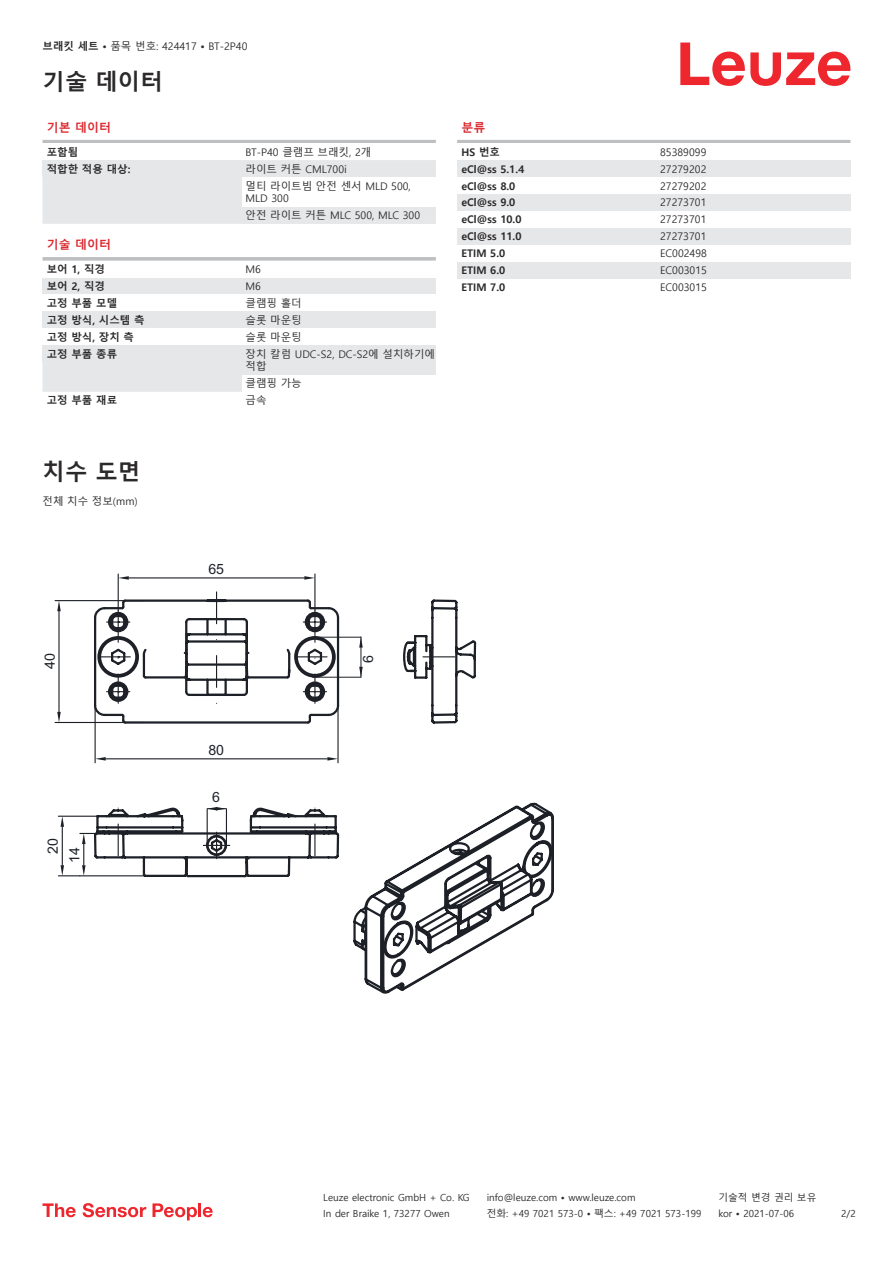
<style>
.page{position:relative;width:893px;height:1263px;background:#fff}
.page>*{position:absolute;margin:0;border:0;box-sizing:border-box;transform-origin:0 0}
.t1{font:700 22.5px "Malgun Gothic";color:#2b292a}
.t2{font:14.1px/21.6px "Arial";color:#1d2127}
.t3{font:700 12px "Malgun Gothic";color:#db2a30}
.t4{font:10.5px/17px "Malgun Gothic";color:#2b292a}
.t5{font:700 10.5px "Malgun Gothic";color:#2b292a}
.t6{font:9.75px "Malgun Gothic";color:#2b292a}
.s1{font-weight:700}
</style>
<div class="page">
<svg style="left:680px;top:43px;width:170px;height:43px"></svg>
<svg style="left:43px;top:177px;width:199px;height:215px;fill:#e6e7e9"></svg>
<hr style="left:43px;top:140px;width:393px;height:3px;background:#bdbfc1">
<div style="left:43px;top:160px;width:199px;height:17px;background:#e6e7e9"></div>
<div style="left:242px;top:160px;width:194px;height:64px;background:#e6e7e9"></div>
<div style="left:242px;top:177px;width:194px;height:30px;background:#fff"></div>
<div style="left:43px;top:241px;width:393px;height:18px;background:#fff"></div>
<svg style="left:43px;top:257px;width:393px;height:4px;background:#c3c5c7"></svg>
<div style="left:43px;top:261px;width:199px;height:17px;background:#fff"></div>
<div style="left:43px;top:278px;width:199px;height:16px;background:#e6e7e9"></div>
<div style="left:242px;top:278px;width:194px;height:16px;background:#e6e7e9"></div>
<div style="left:43px;top:294px;width:199px;height:17px;background:#fff"></div>
<div style="left:43px;top:311px;width:199px;height:17px;background:#e6e7e9"></div>
<div style="left:242px;top:311px;width:194px;height:17px;background:#e6e7e9"></div>
<div style="left:43px;top:328px;width:199px;height:17px;background:#fff"></div>
<div style="left:43px;top:345px;width:199px;height:17px;background:#e6e7e9"></div>
<div style="left:242px;top:345px;width:194px;height:30px;background:#e6e7e9"></div>
<hr style="left:457px;top:140px;width:393px;height:3px;background:#bdbfc1">
<div style="left:457px;top:160px;width:200px;height:17px;background:#e6e7e9"></div>
<div style="left:657px;top:160px;width:193px;height:17px;background:#e6e7e9"></div>
<div style="left:457px;top:194px;width:200px;height:17px;background:#e6e7e9"></div>
<div style="left:657px;top:194px;width:193px;height:17px;background:#e6e7e9"></div>
<div style="left:457px;top:228px;width:200px;height:17px;background:#e6e7e9"></div>
<div style="left:657px;top:228px;width:193px;height:17px;background:#e6e7e9"></div>
<div style="left:457px;top:262px;width:200px;height:17px;background:#e6e7e9"></div>
<div style="left:657px;top:262px;width:193px;height:17px;background:#e6e7e9"></div>
<svg style="left:43px;top:1203px;width:33px;height:14px"></svg>
<svg style="left:83px;top:1203px;width:63px;height:14px"></svg>
<svg style="left:153px;top:1203px;width:44px;height:17px"></svg>
<hr style="left:198px;top:1203px;width:3px;height:14px;background:#ed272d">
<svg style="left:203px;top:1207px;width:10px;height:10px"></svg>
<svg style="left:340px;top:599px;width:214px;height:395px"></svg>
<svg style="left:93px;top:725px;width:247px;height:153px"></svg>
<svg style="left:93px;top:592px;width:247px;height:133px"></svg>
<svg style="left:203px;top:832px;width:27px;height:27px"></svg>
<hr style="left:118px;top:574px;width:1px;height:36px;background:#1d2127">
<hr style="left:314px;top:574px;width:1px;height:36px;background:#1d2127">
<hr style="left:129px;top:577px;width:175px;height:1px;background:#1d2127">
<svg style="left:118px;top:576px;width:11px;height:4px"></svg>
<svg style="left:304px;top:576px;width:11px;height:4px"></svg>
<hr style="left:95px;top:684px;width:1px;height:79px;background:#1d2127">
<hr style="left:337px;top:685px;width:2px;height:78px;background:#1d2127">
<hr style="left:106px;top:758px;width:221px;height:1px;background:#1d2127">
<svg style="left:95px;top:757px;width:11px;height:4px"></svg>
<svg style="left:327px;top:757px;width:11px;height:4px"></svg>
<hr style="left:55px;top:600px;width:89px;height:1px;background:#1d2127">
<hr style="left:55px;top:722px;width:88px;height:1px;background:#1d2127">
<hr style="left:58px;top:611px;width:2px;height:101px;background:#1d2127">
<svg style="left:57px;top:601px;width:4px;height:10px"></svg>
<svg style="left:57px;top:712px;width:4px;height:10px"></svg>
<hr style="left:58px;top:816px;width:47px;height:1px;background:#1d2127">
<hr style="left:62px;top:827px;width:1px;height:38px;background:#1d2127">
<svg style="left:61px;top:816px;width:3px;height:11px"></svg>
<hr style="left:80px;top:875px;width:76px;height:1px;background:#1d2127">
<svg style="left:58px;top:833px;width:41px;height:43px"></svg>
<hr style="left:312px;top:637px;width:49px;height:1px;background:#1d2127">
<hr style="left:312px;top:677px;width:49px;height:1px;background:#1d2127">
<hr style="left:361px;top:637px;width:1px;height:40px;background:#1d2127">
<svg style="left:359px;top:637px;width:4px;height:10px"></svg>
<svg style="left:359px;top:667px;width:4px;height:10px"></svg>
<hr style="left:207px;top:809px;width:1px;height:37px;background:#1d2127">
<hr style="left:226px;top:809px;width:1px;height:37px;background:#1d2127">
<svg style="left:207px;top:807px;width:19px;height:3px"></svg>
<p class="t4" style="left:43px;top:38px;width:206px"><span class="s1">브래킷 세트 •</span> 품목 번호: 424417 <span class="s1">•</span> BT-2P40</p>
<h1 class="t1" style="left:43px;top:69px;width:122px">기술 데이터</h1>
<p class="t3" style="left:47px;top:121px;width:66px">기본 데이터</p>
<p class="t5" style="left:47px;top:146px;width:33px">포함됨</p>
<p class="t4" style="left:246px;top:144px;width:127px">BT-P40 클램프 브래킷, 2개</p>
<p class="t5" style="left:47px;top:163px;width:85px">적합한 적용 대상:</p>
<p class="t4" style="left:246px;top:161px;width:167px">라이트 커튼 CML700i<br>멀티 라이트빔 안전 센서 MLD 500,</p>
<p class="t4" style="left:246px;top:190px;width:176px">MLD 300<br>안전 라이트 커튼 MLC 500, MLC 300</p>
<p class="t3" style="left:47px;top:238px;width:66px">기술 데이터</p>
<p class="t5" style="left:47px;top:263px;width:60px">보어 1, 직경</p>
<p class="t4" style="left:246px;top:261px;width:17px">M6</p>
<p class="t5" style="left:47px;top:280px;width:60px">보어 2, 직경</p>
<p class="t4" style="left:246px;top:278px;width:17px">M6</p>
<p class="t5" style="left:47px;top:297px;width:72px">고정 부품 모델</p>
<p class="t4" style="left:246px;top:295px;width:58px">클램핑 홀더</p>
<p class="t5" style="left:47px;top:314px;width:99px">고정 방식, 시스템 측</p>
<p class="t4" style="left:246px;top:312px;width:58px">슬롯 마운팅</p>
<p class="t5" style="left:47px;top:331px;width:89px">고정 방식, 장치 측</p>
<p class="t4" style="left:246px;top:328px;width:58px">슬롯 마운팅</p>
<p class="t5" style="left:47px;top:347px;width:72px">고정 부품 종류</p>
<p class="t4" style="left:246px;top:348px;width:191px;line-height:12.6px">장치 칼럼 UDC-S2, DC-S2에 설치하기에 적합</p>
<p class="t4" style="left:246px;top:375px;width:58px">클램핑 가능</p>
<p class="t5" style="left:47px;top:394px;width:72px">고정 부품 재료</p>
<p class="t4" style="left:246px;top:392px;width:22px">금속</p>
<h1 class="t1" style="left:43px;top:458px;width:99px">치수 도면</h1>
<p class="t4" style="left:43px;top:493px;width:97px">전체 치수 정보(mm)</p>
<h2 class="t2" style="left:208px;top:558px;width:17px">65</h2>
<p class="t3" style="left:461px;top:121px;width:25px">분류</p>
<p class="t5" style="left:461px;top:146px;width:40px">HS 번호</p>
<p class="t4" style="left:660px;top:144px;width:48px">85389099</p>
<p class="t5" style="left:461px;top:163px;width:64px">eCl@ss 5.1.4</p>
<p class="t4" style="left:660px;top:161px;width:48px">27279202</p>
<p class="t5" style="left:461px;top:179px;width:55px">eCl@ss 8.0</p>
<p class="t4" style="left:660px;top:177px;width:48px">27279202</p>
<p class="t5" style="left:461px;top:196px;width:55px">eCl@ss 9.0</p>
<p class="t4" style="left:660px;top:194px;width:48px">27273701</p>
<p class="t5" style="left:461px;top:213px;width:62px">eCl@ss 10.0</p>
<p class="t4" style="left:660px;top:211px;width:48px">27273701</p>
<p class="t5" style="left:461px;top:230px;width:62px">eCl@ss 11.0</p>
<p class="t4" style="left:660px;top:228px;width:48px">27273701</p>
<p class="t5" style="left:461px;top:247px;width:45px">ETIM 5.0</p>
<p class="t4" style="left:660px;top:245px;width:48px">EC002498</p>
<p class="t5" style="left:461px;top:264px;width:45px">ETIM 6.0</p>
<p class="t4" style="left:660px;top:262px;width:48px">EC003015</p>
<p class="t5" style="left:461px;top:281px;width:45px">ETIM 7.0</p>
<p class="t4" style="left:660px;top:279px;width:48px">EC003015</p>
<h2 class="t2" style="left:39px;top:669px;width:17px;rotate:-90deg">40</h2>
<h2 class="t2" style="left:42px;top:863px;width:26px;text-indent:9px;rotate:-90deg">20<br>14</h2>
<h2 class="t2" style="left:208px;top:739px;width:17px">80</h2>
<h2 class="t2" style="left:212px;top:787px;width:9px">6</h2>
<h2 class="t2" style="left:358px;top:663px;width:9px;rotate:-90deg">6</h2>
<p class="t6" style="left:323px;top:1192px;width:148px">Leuze electronic GmbH + Co. KG</p>
<p class="t6" style="left:487px;top:1192px;width:150px">info@leuze.com • www.leuze.com</p>
<p class="t6" style="left:718px;top:1192px;width:100px">기술적 변경 권리 보유</p>
<p class="t6" style="left:323px;top:1208px;width:128px">In der Braike 1, 73277 Owen</p>
<p class="t6" style="left:487px;top:1208px;width:216px">전화: +49 7021 573-0 • 팩스: +49 7021 573-199</p>
<p class="t6" style="left:718px;top:1208px;width:77px">kor • 2021-07-06</p>
<p class="t6" style="left:841px;top:1208px;width:16px">2 /2</p>
</div>
